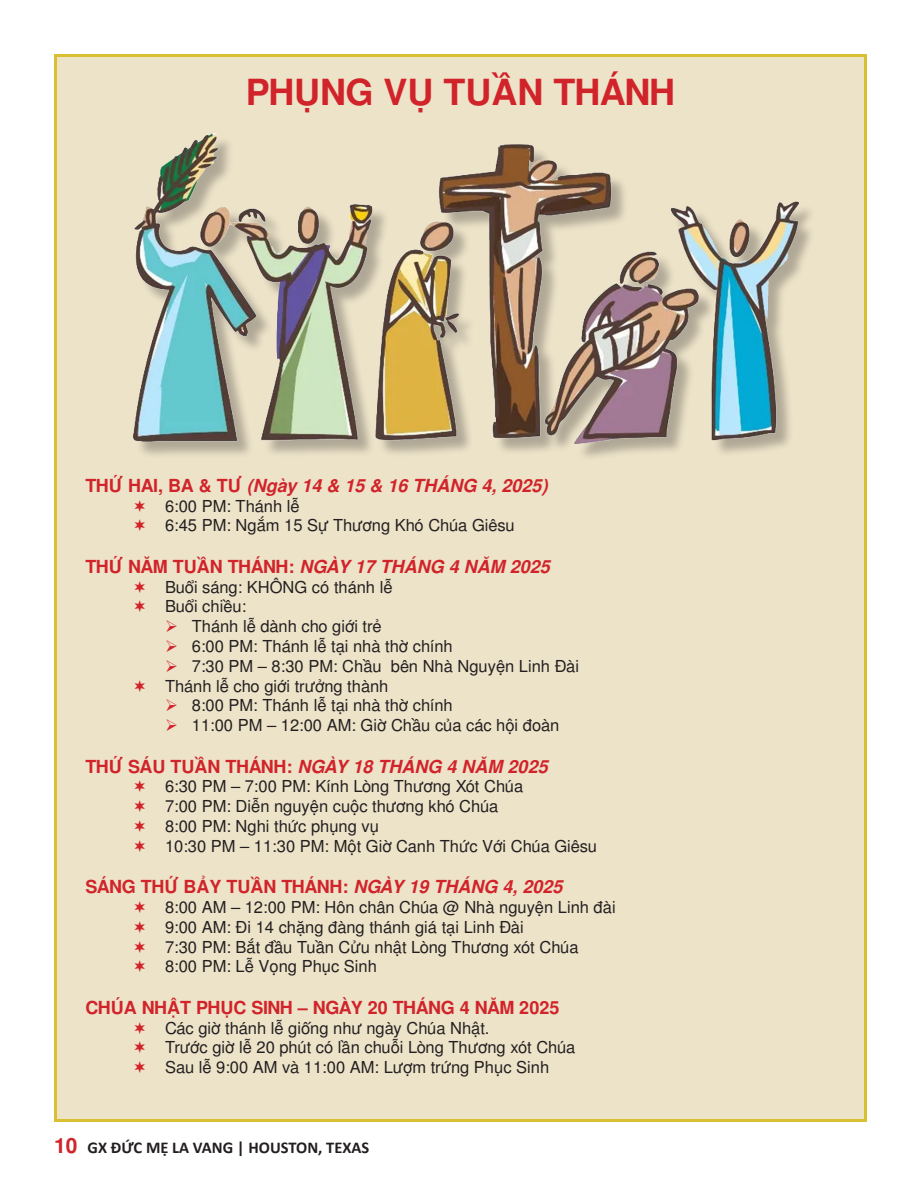
<style>
.page{position:relative;width:918px;height:1188px;background:#fff}
.page>*{position:absolute;margin:0;border:0;box-sizing:border-box;transform-origin:0 0}
.t1{font:700 36px "Free Sans";letter-spacing:-.01em;color:#d1232a}
.t2{font:italic 700 18px "Free Sans";color:#d1232a}
.t3{font:700 18px "Free Sans";letter-spacing:-.02em;color:#d1232a}
.t4{font:16.5px "Free Sans";color:#231f20}
.t5{font:700 16.5px "Calibri";color:#231f20}
.s1{font-style:normal}
.s2{color:#d1232a}
.s3{font-style:italic}
.s4{font-family:"Free Sans";font-size:21px;color:#d1232a}
</style>
<div class="page">
<div style="left:56px;top:56px;width:810px;height:1064px;background:#ede3c9"></div>
<div style="left:136px;top:136px;width:680px;height:326px;background:#231f20;opacity:.3"></div>
<img style="left:133px;top:133px;width:665px;height:318px">
<p class="t1" style="left:246px;top:66px;width:431px">PHỤNG VỤ TUẦN THÁNH</p>
<p class="t2" style="left:86px;top:472px;width:464px"><span class="s1">THỨ HAI, BA &amp; TƯ</span> (Ngày 14 &amp; 15 &amp; 16 THÁNG 4, 2025)</p>
<p class="t4" style="left:165px;top:494px;width:136px">6:00 PM: Thánh lễ</p>
<p class="t4" style="left:165px;top:514px;width:351px">6:45 PM: Ngắm 15 Sự Thương Khó Chúa Giêsu</p>
<p class="t2" style="left:86px;top:553px;width:466px"><span class="s1">THỨ NĂM TUẦN THÁNH:</span> NGÀY 17 THÁNG 4 NĂM 2025</p>
<p class="t4" style="left:165px;top:575px;width:229px">Buổi sáng: KHÔNG có thánh lễ</p>
<p class="t4" style="left:165px;top:595px;width:83px">Buổi chiều:</p>
<p class="t4" style="left:165px;top:615px;width:218px"><span class="s2">➢</span> Thánh lễ dành cho giới trẻ</p>
<p class="t4" style="left:165px;top:635px;width:289px"><span class="s2">➢</span> 6:00 PM: Thánh lễ tại nhà thờ chính</p>
<p class="t4" style="left:165px;top:654px;width:416px"><span class="s2">➢</span> 7:30 PM – 8:30 PM: Chầu bên Nhà Nguyện Linh Đài</p>
<p class="t4" style="left:165px;top:674px;width:225px">Thánh lễ cho giới trưởng thành</p>
<p class="t4" style="left:165px;top:694px;width:289px"><span class="s2">➢</span> 8:00 PM: Thánh lễ tại nhà thờ chính</p>
<p class="t4" style="left:165px;top:714px;width:396px"><span class="s2">➢</span> 11:00 PM – 12:00 AM: Giờ Chầu của các hội đoàn</p>
<p class="t2" style="left:86px;top:753px;width:464px"><span class="s1">THỨ SÁU TUẦN THÁNH:</span> NGÀY 18 THÁNG 4 NĂM 2025</p>
<p class="t4" style="left:165px;top:775px;width:360px">6:30 PM – 7:00 PM: Kính Lòng Thương Xót Chúa</p>
<p class="t4" style="left:165px;top:795px;width:335px">7:00 PM: Diễn nguyện cuộc thương khó Chúa</p>
<p class="t4" style="left:165px;top:815px;width:215px">8:00 PM: Nghi thức phụng vụ</p>
<p class="t4" style="left:165px;top:834px;width:434px">10:30 PM – 11:30 PM: Một Giờ Canh Thức Với Chúa Giêsu</p>
<p class="t3" style="left:86px;top:874px;width:479px">SÁNG THỨ BẢY TUẦN THÁNH: <span class="s3">NGÀY 19 THÁNG 4, 2025</span></p>
<p class="t4" style="left:165px;top:896px;width:452px">8:00 AM – 12:00 PM: Hôn chân Chúa @ Nhà nguyện Linh đài</p>
<p class="t4" style="left:165px;top:915px;width:360px">9:00 AM: Đi 14 chặng đàng thánh giá tại Linh Đài</p>
<p class="t4" style="left:165px;top:935px;width:415px">7:30 PM: Bắt đầu Tuần Cửu nhật Lòng Thương xót Chúa</p>
<p class="t4" style="left:165px;top:955px;width:213px">8:00 PM: Lễ Vọng Phục Sinh</p>
<p class="t3" style="left:86px;top:994px;width:475px">CHÚA NHẬT PHỤC SINH – NGÀY 20 THÁNG 4 NĂM 2025</p>
<p class="t4" style="left:165px;top:1016px;width:326px">Các giờ thánh lễ giống như ngày Chúa Nhật.</p>
<p class="t4" style="left:165px;top:1036px;width:412px">Trước giờ lễ 20 phút có lần chuỗi Lòng Thương xót Chúa</p>
<p class="t4" style="left:165px;top:1056px;width:386px">Sau lễ 9:00 AM và 11:00 AM: Lượm trứng Phục Sinh</p>
<p class="t5" style="left:54px;top:1136px;width:317px"><span class="s4">10</span> GX ĐỨC MẸ LA VANG | HOUSTON, TEXAS</p>
</div>
